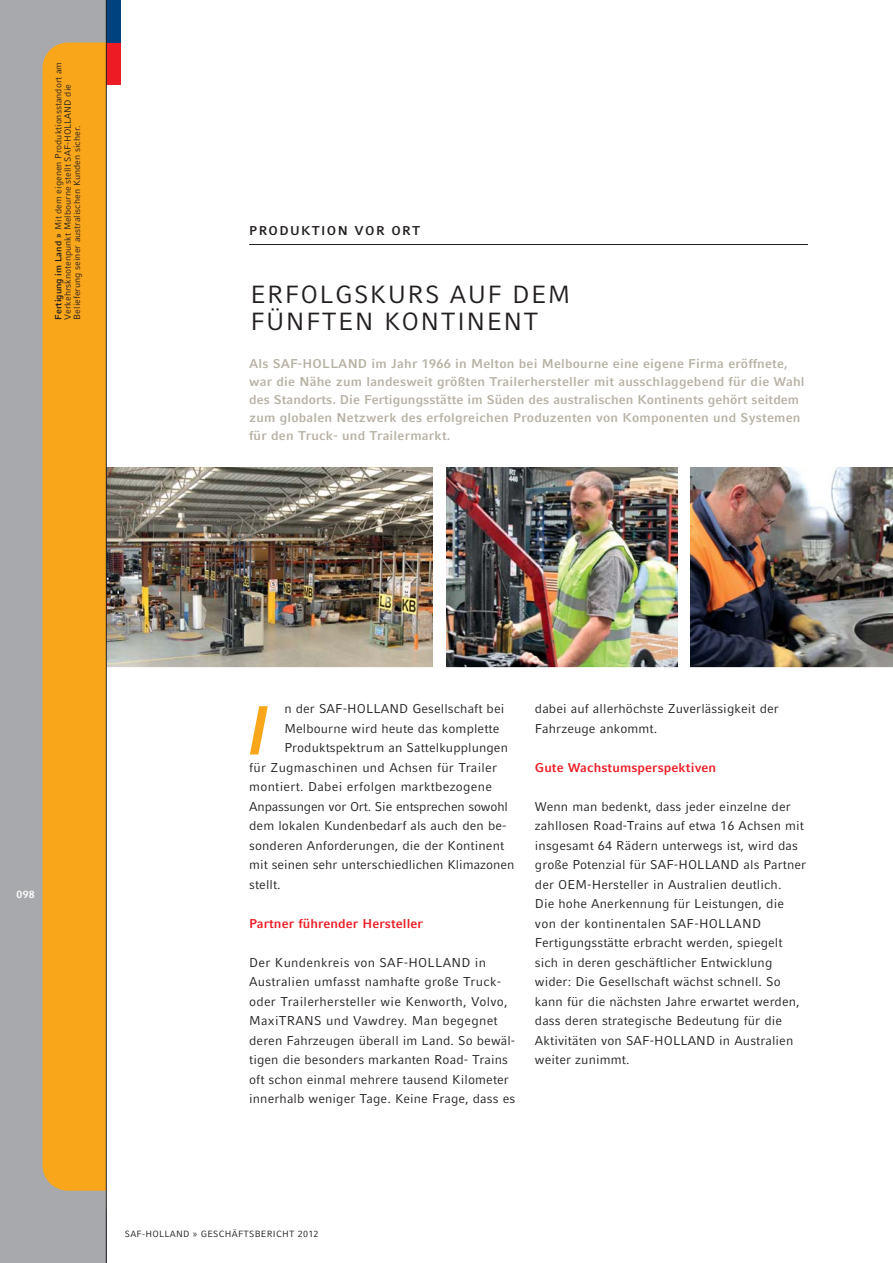
<style>
.page{position:relative;width:893px;height:1263px;background:#fff}
.page>*{position:absolute;margin:0;border:0;box-sizing:border-box;transform-origin:0 0}
.t1{font:italic 700 69px "Compatil Fact LT Pro";color:#faa61a}
.t2{font:24.75px/27px "Compatil Fact LT Pro";letter-spacing:.055em;color:#231f20}
.t3{font:12.75px/19.5px "Compatil Fact LT Pro";letter-spacing:.01em;color:#231f20}
.t4{font:700 12.75px/18px "Compatil Fact LT Pro";letter-spacing:.015em;color:#b8b2a5}
.t5{font:700 12.75px "Compatil Fact LT Pro";letter-spacing:.01em;color:#ed1c24}
.t6{font:12.75px "Compatil Fact LT Pro";letter-spacing:-.01em;color:#231f20}
.t7{font:700 12.75px "Compatil Fact LT Pro";letter-spacing:.11em;color:#231f20}
.t8{font:700 10.5px "Compatil Fact LT Pro";color:#fff}
.t9{font:9px/9.4px "Compatil Fact LT Pro";color:#231f20}
.t10{font:9px "Compatil Fact LT Pro";letter-spacing:.03em;color:#231f20}
.s1{font-weight:700}
</style>
<div class="page">
<div style="left:0;top:0;width:106px;height:1263px;background:#a7a9ac"></div>
<div style="left:43px;top:43px;width:807px;height:1148px;background:#faa61a;border-radius:26px"></div>
<div style="left:106px;top:29px;width:787px;height:1180px;background:#fff"></div>
<div style="left:106px;top:43px;width:15px;height:42px;background:#ed1c24"></div>
<div style="left:106px;top:0;width:15px;height:43px;background:#004280"></div>
<hr style="left:249px;top:244px;width:559px;height:1px;background:#231f20">
<img style="left:107px;top:468px;width:325px;height:199px">
<img style="left:446px;top:468px;width:232px;height:199px">
<img style="left:691px;top:468px;width:202px;height:199px">
<hr style="left:106px;top:0;width:1px;height:1263px;background:#231f20">
<p class="t9" style="left:54px;top:320px;width:259px;rotate:-90deg"><span class="s1">Fertigung im Land »</span> Mit dem eigenen Produktionsstandort am<br>Verkehrsknotenpunkt Melbourne stellt SAF-HOLLAND die<br>Belieferung seiner australischen Kunden sicher.</p>
<p class="t7" style="left:249px;top:226px;width:172px">PRODUKTION VOR ORT</p>
<h2 class="t2" style="left:250px;top:283px;width:321px">ERFOLGSKURS AUF DEM<br>FÜNFTEN KONTINENT</h2>
<p class="t4" style="left:249px;top:356px;width:557px">Als SAF-HOLLAND im Jahr 1966 in Melton bei Melbourne eine eigene Firma eröffnete, war die Nähe zum landesweit größten Trailerhersteller mit ausschlaggebend für die Wahl des Standorts. Die Fertigungsstätte im Süden des australischen Kontinents gehört seitdem zum globalen Netzwerk des erfolgreichen Produzenten von Komponenten und Systemen für den Truck- und Trailermarkt.</p>
<p class="t8" style="left:17px;top:891px;width:20px">098</p>
<p class="t3" style="left:284px;top:700px;width:222px">n der SAF-HOLLAND Gesellschaft bei</p>
<p class="t3" style="left:284px;top:720px;width:217px">Melbourne wird heute das komplette</p>
<p class="t3" style="left:284px;top:739px;width:225px">Produktspektrum an Sattelkupplungen</p>
<p class="t3" style="left:249px;top:759px;width:250px">für Zugmaschinen und Achsen für Trailer</p>
<p class="t3" style="left:249px;top:778px;width:244px">montiert. Dabei erfolgen marktbezogene</p>
<p class="t6" style="left:249px;top:802px;width:260px">Anpassungen vor Ort. Sie entsprechen sowohl</p>
<p class="t3" style="left:249px;top:817px;width:259px">dem lokalen Kundenbedarf als auch den be-</p>
<p class="t3" style="left:249px;top:837px;width:256px">sonderen Anforderungen, die der Kontinent</p>
<p class="t3" style="left:249px;top:856px;width:267px">mit seinen sehr unterschiedlichen Klimazonen</p>
<p class="t3" style="left:249px;top:876px;width:33px">stellt.</p>
<p class="t5" style="left:249px;top:919px;width:175px">Partner führender Hersteller</p>
<p class="t3" style="left:249px;top:954px;width:268px">Der Kundenkreis von SAF-HOLLAND in Australien umfasst namhafte große Truck&shy;oder Trailerhersteller wie Kenworth, Volvo, MaxiTRANS und Vawdrey. Man begegnet deren Fahrzeugen überall im Land. So bewäl&shy;tigen die besonders markanten Road- Trains oft schon einmal mehrere tausend Kilometer innerhalb weniger Tage. Keine Frage, dass es</p>
<h1 class="t1" style="left:247px;top:706px;width:25px">I</h1>
<p class="t3" style="left:535px;top:700px;width:245px">dabei auf allerhöchste Zuverlässigkeit der<br>Fahrzeuge ankommt.</p>
<p class="t5" style="left:535px;top:763px;width:183px">Gute Wachstumsperspektiven</p>
<p class="t3" style="left:535px;top:798px;width:273px">Wenn man bedenkt, dass jeder einzelne der zahllosen Road-Trains auf etwa 16 Achsen mit insgesamt 64 Rädern unterwegs ist, wird das große Potenzial für SAF-HOLLAND als Partner der OEM-Hersteller in Australien deutlich.<br>Die hohe Anerkennung für Leistungen, die von der kontinentalen SAF-HOLLAND Fertigungsstätte erbracht werden, spiegelt sich in deren geschäftlicher Entwicklung wider: Die Gesellschaft wächst schnell. So kann für die nächsten Jahre erwartet werden, dass deren strategische Bedeutung für die Aktivitäten von SAF-HOLLAND in Australien weiter zunimmt.</p>
<p class="t10" style="left:125px;top:1231px;width:195px">SAF-HOLLAND » GESCHÄFTSBERICHT 2012</p>
</div>
